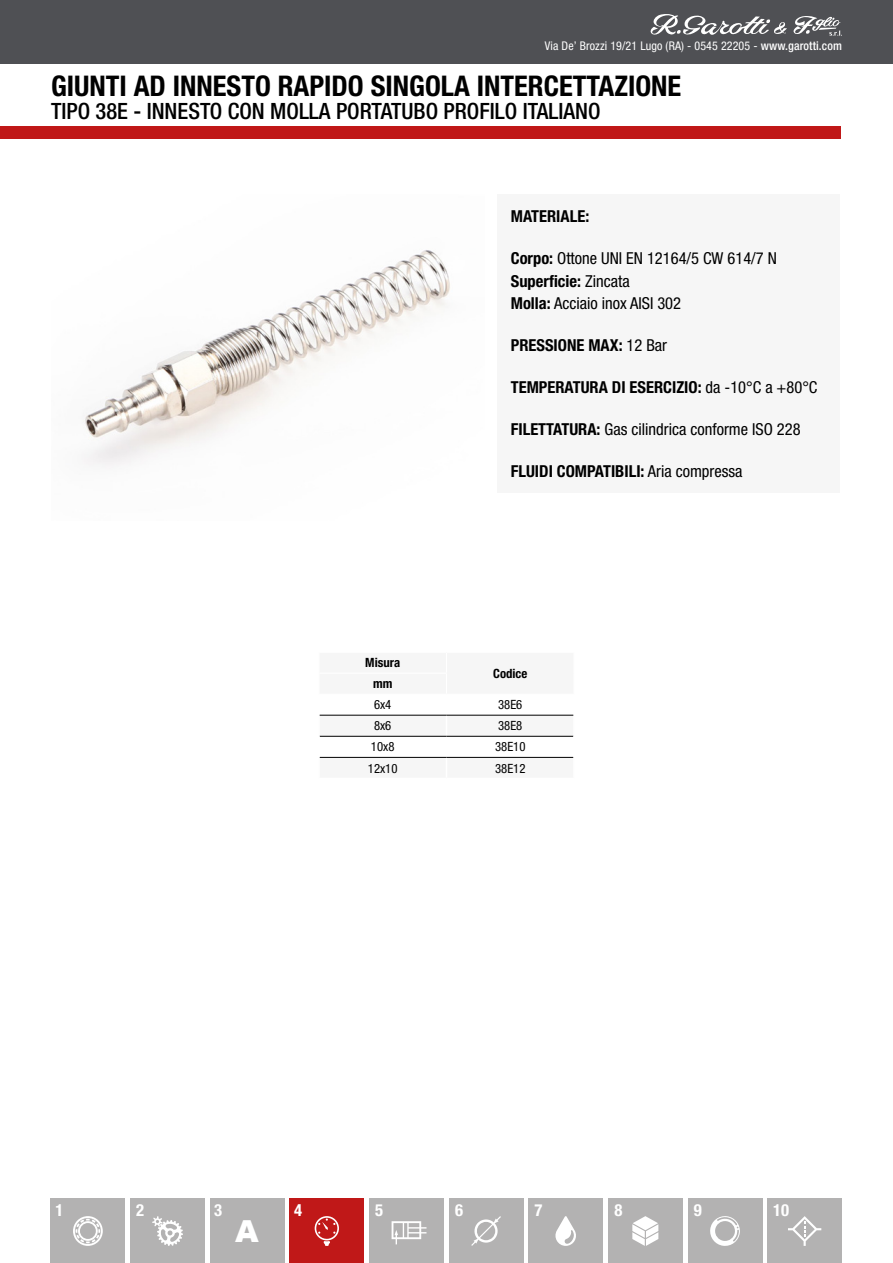
<style>
.page{position:relative;width:893px;height:1263px;background:#fff}
.page>*{position:absolute;margin:0;border:0;box-sizing:border-box;transform-origin:0 0}
.t1{font:900 30.3px "Arial";color:#fff}
.t2{font:700 condensed 28.5px "Helvetica Neue LT Std";color:#000}
.t3{font:500 condensed 22.5px "Helvetica Neue LT Std";color:#000}
.t4{font:700 condensed 16.65px "Helvetica Neue LT Std";color:#fff}
.numeri{font:700 condensed 16.5px "Helvetica Neue LT Std";color:#000}
.numeri-2{font:condensed 16.5px "Helvetica Neue LT Std";color:#000}
.numeri-3{font:condensed 12.75px "Helvetica Neue LT Std";color:#000}
.numeri-4{font:700 condensed 12.75px "Helvetica Neue LT Std";color:#000}
.t5{font:condensed 12px "Helvetica Neue LT Std";letter-spacing:.01em;color:#fff}
.s1{font-weight:500}
.s2{font-weight:700}
.s3{font-weight:400}
</style>
<div class="page">
<div style="left:0;top:127px;width:841px;height:12px;background:#c01818"></div>
<div style="left:0;top:0;width:893px;height:64px;background:#4f5054"></div>
<div style="left:51px;top:1199px;width:74px;height:64px;background:#b3b2b2"></div>
<div style="left:130px;top:1199px;width:75px;height:64px;background:#b3b2b2"></div>
<div style="left:210px;top:1199px;width:74px;height:64px;background:#b3b2b2"></div>
<div style="left:290px;top:1199px;width:74px;height:64px;background:#c01818"></div>
<div style="left:369px;top:1199px;width:75px;height:64px;background:#b3b2b2"></div>
<div style="left:449px;top:1199px;width:74px;height:64px;background:#b3b2b2"></div>
<div style="left:529px;top:1199px;width:74px;height:64px;background:#b3b2b2"></div>
<div style="left:608px;top:1199px;width:74px;height:64px;background:#b3b2b2"></div>
<div style="left:688px;top:1199px;width:74px;height:64px;background:#b3b2b2"></div>
<div style="left:767px;top:1199px;width:75px;height:64px;background:#b3b2b2"></div>
<svg style="left:73px;top:1216px;width:30px;height:30px"></svg>
<svg style="left:152px;top:1216px;width:31px;height:30px"></svg>
<svg style="left:315px;top:1216px;width:24px;height:30px"></svg>
<svg style="left:392px;top:1221px;width:34px;height:23px"></svg>
<svg style="left:471px;top:1216px;width:30px;height:30px"></svg>
<svg style="left:555px;top:1216px;width:21px;height:30px"></svg>
<svg style="left:632px;top:1216px;width:26px;height:30px"></svg>
<svg style="left:710px;top:1216px;width:30px;height:30px"></svg>
<svg style="left:788px;top:1216px;width:33px;height:30px"></svg>
<svg style="left:650px;top:14px;width:192px;height:22px"></svg>
<svg style="left:319px;top:714px;width:255px;height:44px"></svg>
<hr style="left:320px;top:715px;width:126px;height:1px;background:#000">
<hr style="left:446px;top:715px;width:127px;height:1px;background:#000">
<hr style="left:320px;top:736px;width:126px;height:1px;background:#000">
<hr style="left:446px;top:736px;width:127px;height:1px;background:#000">
<hr style="left:320px;top:757px;width:126px;height:1px;background:#000">
<hr style="left:446px;top:757px;width:127px;height:1px;background:#000">
<hr style="left:318px;top:736px;width:2px;height:21px;background:#fff">
<hr style="left:573px;top:736px;width:2px;height:21px;background:#fff">
<div style="left:497px;top:195px;width:343px;height:298px;background:#f6f6f6"></div>
<img style="left:83px;top:250px;width:367px;height:216px">
<p class="t5" style="left:545px;top:39px;width:299px">Via De’ Brozzi 19/21 Lugo (RA) - 0545 22205 - <span class="s1">www.garotti.com</span></p>
<p class="t2" style="left:51px;top:68px;width:632px">GIUNTI AD INNESTO RAPIDO SINGOLA INTERCETTAZIONE</p>
<p class="t3" style="left:51px;top:97px;width:551px">TIPO 38E - INNESTO CON MOLLA PORTATUBO PROFILO ITALIANO</p>
<p class="numeri-4" style="left:365px;top:655px;width:36px">Misura</p>
<p class="numeri" style="left:511px;top:206px;width:80px">MATERIALE:</p>
<p class="numeri-2" style="left:511px;top:249px;width:268px"><span class="s2">Corpo:</span> Ottone UNI EN 12164/5 CW 614/7 N</p>
<p class="numeri" style="left:511px;top:271px;width:120px">Superficie: <span class="s3">Zincata</span></p>
<p class="numeri-2" style="left:511px;top:294px;width:172px"><span class="s2">Molla:</span> Acciaio inox AISI 302</p>
<p class="numeri" style="left:511px;top:335px;width:158px">PRESSIONE MAX: <span class="s3">12 Bar</span></p>
<p class="numeri" style="left:511px;top:377px;width:308px">TEMPERATURA DI ESERCIZIO: <span class="s3">da -10°C a +80°C</span></p>
<p class="numeri-2" style="left:511px;top:420px;width:291px"><span class="s2">FILETTATURA:</span> Gas cilindrica conforme ISO 228</p>
<p class="numeri" style="left:511px;top:461px;width:233px">FLUIDI COMPATIBILI: <span class="s3">Aria compressa</span></p>
<p class="numeri-4" style="left:493px;top:665px;width:36px">Codice</p>
<p class="numeri-4" style="left:373px;top:676px;width:21px">mm</p>
<p class="numeri-3" style="left:374px;top:697px;width:19px">6x4</p>
<p class="numeri-3" style="left:498px;top:697px;width:26px">38E6</p>
<p class="numeri-3" style="left:374px;top:718px;width:19px">8x6</p>
<p class="numeri-3" style="left:498px;top:718px;width:26px">38E8</p>
<p class="numeri-3" style="left:371px;top:739px;width:25px">10x8</p>
<p class="numeri-3" style="left:495px;top:739px;width:32px">38E10</p>
<p class="numeri-3" style="left:368px;top:761px;width:31px">12x10</p>
<p class="numeri-3" style="left:495px;top:761px;width:32px">38E12</p>
<p class="t4" style="left:55px;top:1200px;width:10px">1</p>
<p class="t4" style="left:214px;top:1200px;width:10px">3</p>
<p class="t4" style="left:294px;top:1200px;width:10px">4</p>
<p class="t4" style="left:375px;top:1200px;width:10px">5</p>
<p class="t4" style="left:455px;top:1200px;width:10px">6</p>
<p class="t4" style="left:534px;top:1200px;width:10px">7</p>
<p class="t4" style="left:614px;top:1200px;width:10px">8</p>
<p class="t4" style="left:694px;top:1200px;width:10px">9</p>
<p class="t4" style="left:773px;top:1200px;width:18px">10</p>
<p class="t4" style="left:136px;top:1200px;width:10px">2</p>
<h1 class="t1" style="left:235px;top:1209px;width:25px">A</h1>
</div>
